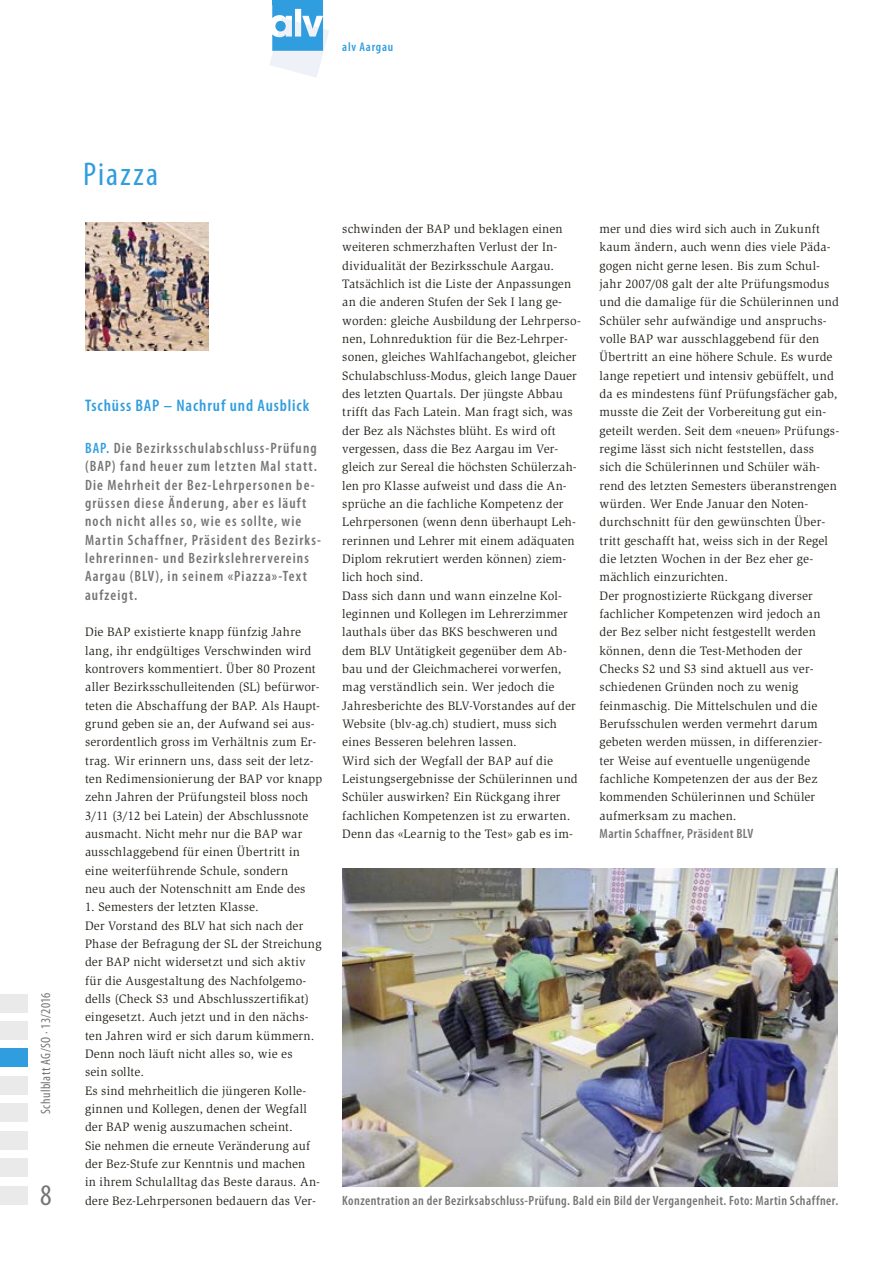
<style>
.page{position:relative;width:893px;height:1263px;background:#fff}
.page>*{position:absolute;margin:0;border:0;box-sizing:border-box;transform-origin:0 0}
.t1{font:condensed 33px "Myriad Pro";letter-spacing:.065em;color:#309dde}
.t2{font:condensed 30px "Myriad Pro";color:#757574}
.t3{font:600 condensed 16.8px "Myriad Pro";letter-spacing:.05em;color:#309dde}
.t4{font:600 condensed 15px/18.3px "Myriad Pro";letter-spacing:.075em;color:#757574}
.t5{font:600 condensed 13.5px "Myriad Pro";letter-spacing:.035em;color:#757574}
.t6{font:condensed 13.5px "Myriad Pro";letter-spacing:.03em;color:#757574}
.t7{font:12.6px/18.3px "Slimbach Std";letter-spacing:.015em;color:#27231c}
.t8{font:600 condensed 12.6px "Myriad Pro";letter-spacing:.06em;color:#309dde}
.s1{color:#309dde}
</style>
<div class="page">
<div style="left:0;top:1021px;width:28px;height:18px;background:#eaeaea"></div>
<div style="left:0;top:994px;width:28px;height:18px;background:#eaeaea"></div>
<div style="left:0;top:1076px;width:28px;height:18px;background:#eaeaea"></div>
<div style="left:0;top:1103px;width:28px;height:19px;background:#eaeaea"></div>
<div style="left:0;top:1131px;width:28px;height:18px;background:#eaeaea"></div>
<div style="left:0;top:1186px;width:28px;height:18px;background:#eaeaea"></div>
<div style="left:0;top:1158px;width:28px;height:19px;background:#eaeaea"></div>
<div style="left:0;top:1048px;width:28px;height:19px;background:#309dde"></div>
<svg style="left:270px;top:0;width:59px;height:77px"></svg>
<img style="left:85px;top:223px;width:123px;height:127px">
<img style="left:342px;top:868px;width:495px;height:318px">
<p class="t8" style="left:342px;top:39px;width:52px">alv Aargau</p>
<p class="t6" style="left:38px;top:1114px;width:123px;rotate:-90deg">Schulblatt AG/SO · 13/2016</p>
<h2 class="t2" style="left:40px;top:1176px;width:13px">8</h2>
<h1 class="t1" style="left:83px;top:154px;width:77px">Piazza</h1>
<h3 class="t3" style="left:85px;top:395px;width:226px">Tschüss BAP – Nachruf und Ausblick</h3>
<p class="t4" style="left:85px;top:438px;width:238px"><span class="s1">BAP.</span> Die Bezirksschulabschluss-Prüfung (BAP) fand heuer zum letzten Mal statt.<br>Die Mehrheit der Bez-Lehrpersonen be&shy;grüssen diese Änderung, aber es läuft noch nicht alles so, wie es sollte, wie Martin Schaffner, Präsident des Bezirks&shy;lehrerinnen- und Bezirkslehrervereins Aargau (BLV), in seinem «Piazza»-Text aufzeigt.</p>
<p class="t7" style="left:85px;top:623px;width:239px">Die BAP existierte knapp fünfzig Jahre lang, ihr endgültiges Verschwinden wird kontrovers kommentiert. Über 80 Prozent aller Bezirksschulleitenden (SL) befürwor&shy;teten die Abschaffung der BAP. Als Haupt&shy;grund geben sie an, der Aufwand sei aus&shy;serordentlich gross im Verhältnis zum Er&shy;trag. Wir erinnern uns, dass seit der letz&shy;ten Redimensionierung der BAP vor knapp zehn Jahren der Prüfungsteil bloss noch 3/11 (3/12 bei Latein) der Abschlussnote ausmacht. Nicht mehr nur die BAP war ausschlaggebend für einen Übertritt in eine weiterführende Schule, sondern<br>neu auch der Notenschnitt am Ende des</p>
<p class="t7" style="left:85px;top:898px;width:238px">1. Semesters der letzten Klasse.<br>Der Vorstand des BLV hat sich nach der Phase der Befragung der SL der Streichung der BAP nicht widersetzt und sich aktiv für die Ausgestaltung des Nachfolgemo&shy;dells (Check S3 und Abschlusszertifikat) eingesetzt. Auch jetzt und in den nächs&shy;ten Jahren wird er sich darum kümmern.<br>Denn noch läuft nicht alles so, wie es<br>sein sollte.<br>Es sind mehrheitlich die jüngeren Kolle&shy;ginnen und Kollegen, denen der Wegfall der BAP wenig auszumachen scheint.<br>Sie nehmen die erneute Veränderung auf der Bez-Stufe zur Kenntnis und machen<br>in ihrem Schulalltag das Beste daraus. An&shy;dere Bez-Lehrpersonen bedauern das Ver-</p>
<p class="t7" style="left:342px;top:220px;width:240px">schwinden der BAP und beklagen einen weiteren schmerzhaften Verlust der In&shy;dividualität der Bezirksschule Aargau.<br>Tatsächlich ist die Liste der Anpassungen an die anderen Stufen der Sek I lang ge&shy;worden: gleiche Ausbildung der Lehrperso&shy;nen, Lohnreduktion für die Bez-Lehrper&shy;sonen, gleiches Wahlfachangebot, gleicher Schulabschluss-Modus, gleich lange Dauer des letzten Quartals. Der jüngste Abbau trifft das Fach Latein. Man fragt sich, was der Bez als Nächstes blüht. Es wird oft vergessen, dass die Bez Aargau im Ver&shy;gleich zur Sereal die höchsten Schülerzah&shy;len pro Klasse aufweist und dass die An&shy;sprüche an die fachliche Kompetenz der Lehrpersonen (wenn denn überhaupt Leh&shy;rerinnen und Lehrer mit einem adäquaten Diplom rekrutiert werden können) ziem&shy;lich hoch sind.<br>Dass sich dann und wann einzelne Kol&shy;leginnen und Kollegen im Lehrerzimmer lauthals über das BKS beschweren und dem BLV Untätigkeit gegenüber dem Ab&shy;bau und der Gleichmacherei vorwerfen, mag verständlich sein. Wer jedoch die Jahresberichte des BLV-Vorstandes auf der Website (blv-ag.ch) studiert, muss sich eines Besseren belehren lassen.<br>Wird sich der Wegfall der BAP auf die Leistungsergebnisse der Schülerinnen und Schüler auswirken? Ein Rückgang ihrer fachlichen Kompetenzen ist zu erwarten.<br>Denn das «Learnig to the Test» gab es im-</p>
<p class="t7" style="left:600px;top:220px;width:241px">mer und dies wird sich auch in Zukunft kaum ändern, auch wenn dies viele Päda&shy;gogen nicht gerne lesen. Bis zum Schul&shy;jahr 2007/08 galt der alte Prüfungsmodus und die damalige für die Schülerinnen und Schüler sehr aufwändige und anspruchs&shy;volle BAP war ausschlaggebend für den Übertritt an eine höhere Schule. Es wurde lange repetiert und intensiv gebüffelt, und da es mindestens fünf Prüfungsfächer gab, musste die Zeit der Vorbereitung gut ein&shy;geteilt werden. Seit dem «neuen» Prüfungs&shy;regime lässt sich nicht feststellen, dass<br>sich die Schülerinnen und Schüler wäh&shy;rend des letzten Semesters überanstrengen würden. Wer Ende Januar den Noten&shy;durchschnitt für den gewünschten Über&shy;tritt geschafft hat, weiss sich in der Regel die letzten Wochen in der Bez eher ge&shy;mächlich einzurichten.<br>Der prognostizierte Rückgang diverser fachlicher Kompetenzen wird jedoch an der Bez selber nicht festgestellt werden können, denn die Test-Methoden der Checks S2 und S3 sind aktuell aus ver&shy;schiedenen Gründen noch zu wenig feinmaschig. Die Mittelschulen und die Berufsschulen werden vermehrt darum gebeten werden müssen, in differenzier&shy;ter Weise auf eventuelle ungenügende fachliche Kompetenzen der aus der Bez kommenden Schülerinnen und Schüler aufmerksam zu machen.</p>
<p class="t5" style="left:600px;top:825px;width:155px">Martin Schaffner, Präsident BLV</p>
<p class="t5" style="left:342px;top:1192px;width:497px">Konzentration an der Bezirksabschluss-Prüfung. Bald ein Bild der Vergangenheit. Foto: Martin Schaffner.</p>
</div>
